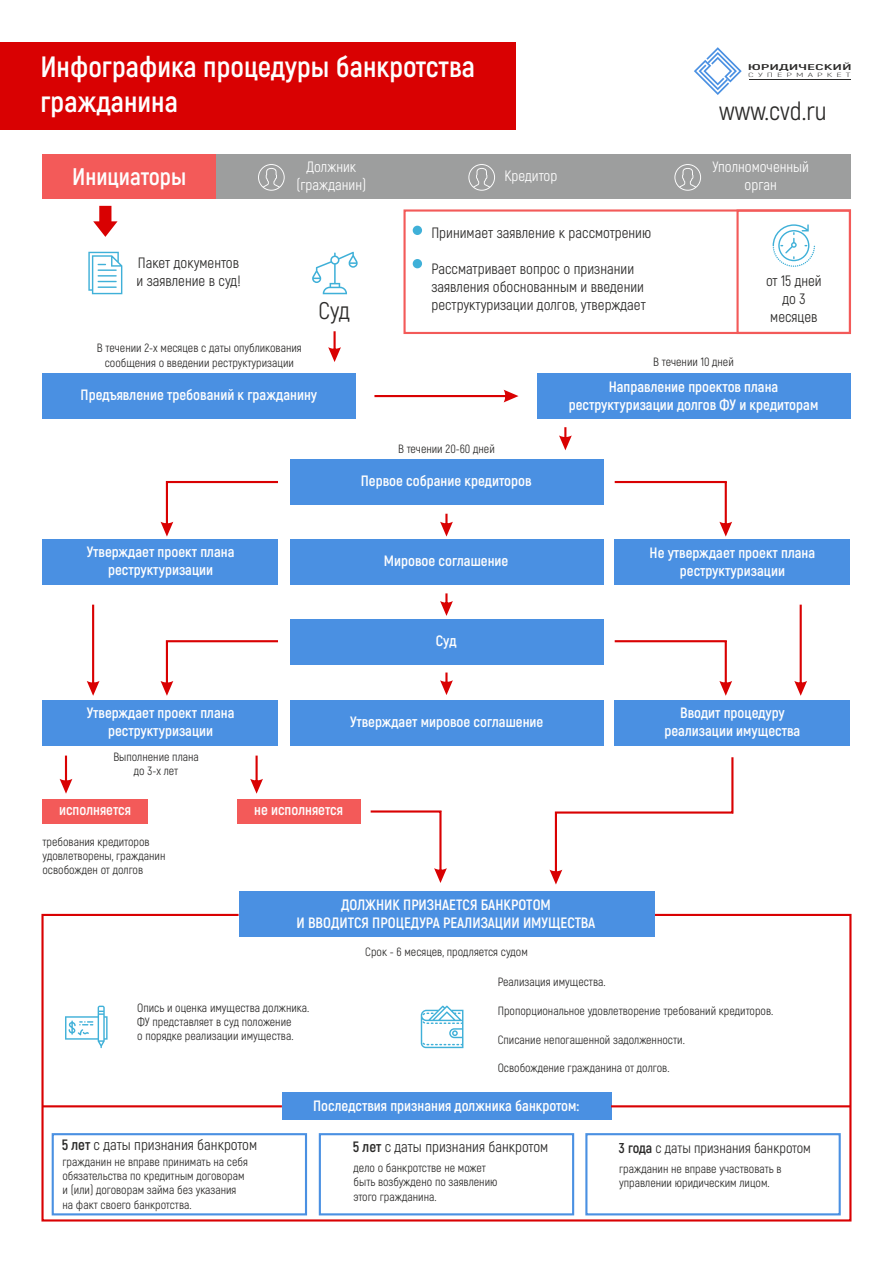
<style>
.page{position:relative;width:893px;height:1263px;background:#fff}
.page>*{position:absolute;margin:0;border:0;box-sizing:border-box;transform-origin:0 0}
.t1{font:700 29.4px/35.2px "Akrobat";color:#fefefe}
.t2{font:25.65px "Akrobat";color:#2b2a29}
.t3{font:700 24px "Akrobat";color:#fefefe}
.t4{font:24px "Akrobat";color:#2b2a29}
.t5{font:700 15px/18px "Akrobat";color:#fefefe;text-align:center}
.t6{font:15px/18px "Akrobat";color:#2b2a29}
.t7{font:15px/18px "Akrobat";color:#fefefe;text-align:center}
.t8{font:14.25px "Akrobat";color:#2b2a29}
.t9{font:12px/14.4px "Akrobat";color:#2b2a29}
.t10{font:700 8.4px "Akrobat";color:#2b2a29;scale:2.07 1}
.t11{font:300 6.15px "Akrobat";letter-spacing:.355em;color:#2b2a29;scale:1.93 1}
.s1{font-weight:700}
</style>
<div class="page">
<svg style="left:41px;top:913px;width:811px;height:309px"></svg>
<div style="left:239px;top:892px;width:415px;height:45px;background:#4a90e2"></div>
<div style="left:282px;top:1093px;width:329px;height:27px;background:#4a90e2"></div>
<div style="left:537px;top:373px;width:313px;height:46px;background:#4a90e2"></div>
<div style="left:290px;top:459px;width:313px;height:46px;background:#4a90e2"></div>
<div style="left:290px;top:540px;width:313px;height:45px;background:#4a90e2"></div>
<div style="left:615px;top:540px;width:235px;height:45px;background:#4a90e2"></div>
<div style="left:43px;top:540px;width:235px;height:45px;background:#4a90e2"></div>
<div style="left:290px;top:619px;width:313px;height:45px;background:#4a90e2"></div>
<div style="left:290px;top:701px;width:313px;height:45px;background:#4a90e2"></div>
<div style="left:615px;top:701px;width:235px;height:45px;background:#4a90e2"></div>
<div style="left:43px;top:701px;width:235px;height:45px;background:#4a90e2"></div>
<div style="left:43px;top:373px;width:313px;height:46px;background:#4a90e2"></div>
<div style="left:585px;top:1133px;width:256px;height:82px;border:2px solid #4a90e2"></div>
<div style="left:319px;top:1133px;width:255px;height:82px;border:2px solid #4a90e2"></div>
<div style="left:52px;top:1133px;width:255px;height:82px;border:2px solid #4a90e2"></div>
<div style="left:0;top:43px;width:515px;height:87px;background:#d90102"></div>
<svg style="left:374px;top:390px;width:144px;height:12px"></svg>
<svg style="left:559px;top:427px;width:13px;height:23px"></svg>
<svg style="left:440px;top:514px;width:13px;height:23px"></svg>
<svg style="left:440px;top:672px;width:13px;height:23px"></svg>
<svg style="left:440px;top:593px;width:13px;height:23px"></svg>
<svg style="left:615px;top:481px;width:117px;height:56px"></svg>
<svg style="left:87px;top:605px;width:13px;height:91px"></svg>
<svg style="left:794px;top:605px;width:13px;height:91px"></svg>
<svg style="left:60px;top:755px;width:12px;height:39px"></svg>
<svg style="left:250px;top:755px;width:13px;height:39px"></svg>
<svg style="left:371px;top:810px;width:76px;height:73px"></svg>
<svg style="left:550px;top:757px;width:183px;height:127px"></svg>
<hr style="left:43px;top:1105px;width:239px;height:2px;background:#d90102">
<hr style="left:611px;top:1105px;width:239px;height:2px;background:#d90102">
<div style="left:43px;top:799px;width:105px;height:25px;background:#f35a59"></div>
<div style="left:43px;top:154px;width:807px;height:45px;background:#9d9e9e"></div>
<div style="left:43px;top:154px;width:173px;height:45px;background:#f35a59"></div>
<svg style="left:93px;top:206px;width:25px;height:31px"></svg>
<div style="left:736px;top:209px;width:115px;height:125px;border:2px solid #f35a59"></div>
<div style="left:413px;top:226px;width:9px;height:9px;background:#3fb0d8;border-radius:50%"></div>
<div style="left:413px;top:259px;width:9px;height:9px;background:#3fb0d8;border-radius:50%"></div>
<div style="left:403px;top:209px;width:448px;height:125px;border:2px solid #f35a59"></div>
<div style="left:237px;top:799px;width:123px;height:25px;background:#f35a59"></div>
<svg style="left:328px;top:331px;width:13px;height:31px"></svg>
<hr style="left:749px;top:79px;width:101px;height:1px;background:#2b2a29">
<svg style="left:694px;top:47px;width:48px;height:48px"></svg>
<svg style="left:161px;top:481px;width:117px;height:56px"></svg>
<svg style="left:615px;top:640px;width:117px;height:56px"></svg>
<svg style="left:161px;top:640px;width:117px;height:56px"></svg>
<svg style="left:258px;top:164px;width:27px;height:27px"></svg>
<svg style="left:468px;top:164px;width:27px;height:27px"></svg>
<svg style="left:674px;top:164px;width:27px;height:27px"></svg>
<svg style="left:88px;top:252px;width:34px;height:42px"></svg>
<svg style="left:312px;top:252px;width:46px;height:42px"></svg>
<svg style="left:773px;top:224px;width:42px;height:43px"></svg>
<svg style="left:421px;top:1005px;width:42px;height:43px"></svg>
<svg style="left:65px;top:1006px;width:43px;height:42px"></svg>
<h1 class="t1" style="left:40px;top:50px;width:436px">Инфографика процедуры банкротства гражданина</h1>
<p class="t10" style="left:748px;top:62px;width:52px">ЮРИДИЧЕСКИЙ</p>
<p class="t11" style="left:748px;top:72px;width:55px">СУПЕРМАРКЕТ</p>
<h2 class="t2" style="left:719px;top:97px;width:109px">www.cvd.ru</h2>
<h3 class="t3" style="left:72px;top:163px;width:116px">Инициаторы</h3>
<p class="t7" style="left:296px;top:158px;width:71px">Должник (гражданин)</p>
<p class="t7" style="left:504px;top:167px;width:54px">Кредитор</p>
<p class="t7" style="left:713px;top:158px;width:98px">Уполномоченный орган</p>
<p class="t6" style="left:136px;top:254px;width:106px">Пакет документов и заявление в суд!</p>
<h3 class="t4" style="left:318px;top:297px;width:33px">Суд</h3>
<p class="t9" style="left:97px;top:341px;width:206px;text-align:center">В течении 2-х месяцев с даты опубликования сообщения о введении реструктуризации</p>
<p class="t5" style="left:81px;top:386px;width:238px">Предъявление требований к гражданину</p>
<p class="t6" style="left:431px;top:224px;width:221px">Принимает заявление к рассмотрению</p>
<p class="t6" style="left:431px;top:260px;width:216px">Рассматривает вопрос о признании заявления обоснованным и введении реструктуризации долгов, утверждает</p>
<p class="t6" style="left:766px;top:272px;width:57px;text-align:center">от 15 дней до 3</p>
<p class="t6" style="left:770px;top:308px;width:49px">месяцев</p>
<p class="t9" style="left:653px;top:355px;width:82px">В течении 10 дней</p>
<p class="t5" style="left:569px;top:378px;width:251px">Направление проектов плана реструктуризации долгов ФУ и кредиторам</p>
<p class="t9" style="left:398px;top:442px;width:98px">В течении 20-60 дней</p>
<p class="t5" style="left:361px;top:472px;width:172px">Первое собрание кредиторов</p>
<p class="t5" style="left:87px;top:543px;width:149px">Утверждает проект плана реструктуризации</p>
<p class="t5" style="left:384px;top:552px;width:126px">Мировое соглашение</p>
<p class="t5" style="left:650px;top:544px;width:167px">Не утверждает проект плана реструктуризации</p>
<p class="t5" style="left:436px;top:632px;width:22px">Суд</p>
<p class="t5" style="left:87px;top:704px;width:149px">Утверждает проект плана реструктуризации</p>
<p class="t9" style="left:113px;top:750px;width:87px;text-align:center">Выполнение плана до 3-х лет</p>
<p class="t5" style="left:59px;top:801px;width:74px">исполняется</p>
<p class="t5" style="left:254px;top:801px;width:90px">не исполняется</p>
<p class="t9" style="left:43px;top:834px;width:124px">требования кредиторов удовлетворены, гражданин освобожден от долгов</p>
<p class="t5" style="left:297px;top:896px;width:300px">ДОЛЖНИК ПРИЗНАЕТСЯ БАНКРОТОМ<br>И ВВОДИТСЯ ПРОЦЕДУРА РЕАЛИЗАЦИИ ИМУЩЕСТВА</p>
<p class="t9" style="left:365px;top:944px;width:164px">Срок - 6 месяцев, продляется судом</p>
<p class="t5" style="left:350px;top:713px;width:195px">Утверждает мировое соглашение</p>
<p class="t5" style="left:664px;top:704px;width:137px">Вводит процедуру реализации имущества</p>
<p class="t9" style="left:498px;top:975px;width:109px">Реализация имущества.</p>
<p class="t9" style="left:498px;top:1004px;width:277px">Пропорциональное удовлетворение требований кредиторов.</p>
<p class="t9" style="left:498px;top:1032px;width:189px">Списание непогашенной задолженности.</p>
<p class="t9" style="left:498px;top:1061px;width:173px">Освобождение гражданина от долгов.</p>
<p class="t5" style="left:313px;top:1097px;width:267px">Последствия признания должника банкротом:</p>
<p class="t9" style="left:137px;top:1000px;width:174px">Опись и оценка имущества должника.<br>ФУ представляет в суд положение<br>о порядке реализации имущества.</p>
<p class="t6" style="left:62px;top:1135px;width:197px"><span class="s1">5 лет</span> с даты признания банкротом</p>
<p class="t6" style="left:353px;top:1138px;width:197px"><span class="s1">5 лет</span> с даты признания банкротом</p>
<p class="t8" style="left:619px;top:1140px;width:193px"><span class="s1">3 года</span> с даты признания банкротом</p>
<p class="t9" style="left:62px;top:1154px;width:187px">гражданин не вправе принимать на себя обязательства по кредитным договорам и (или) договорам займа без указания на факт своего банкротства.</p>
<p class="t9" style="left:354px;top:1161px;width:145px">дело о банкротстве не может быть возбуждено по заявлению этого гражданина.</p>
<p class="t9" style="left:619px;top:1162px;width:164px">гражданин не вправе участвовать в управлении юридическим лицом.</p>
</div>
